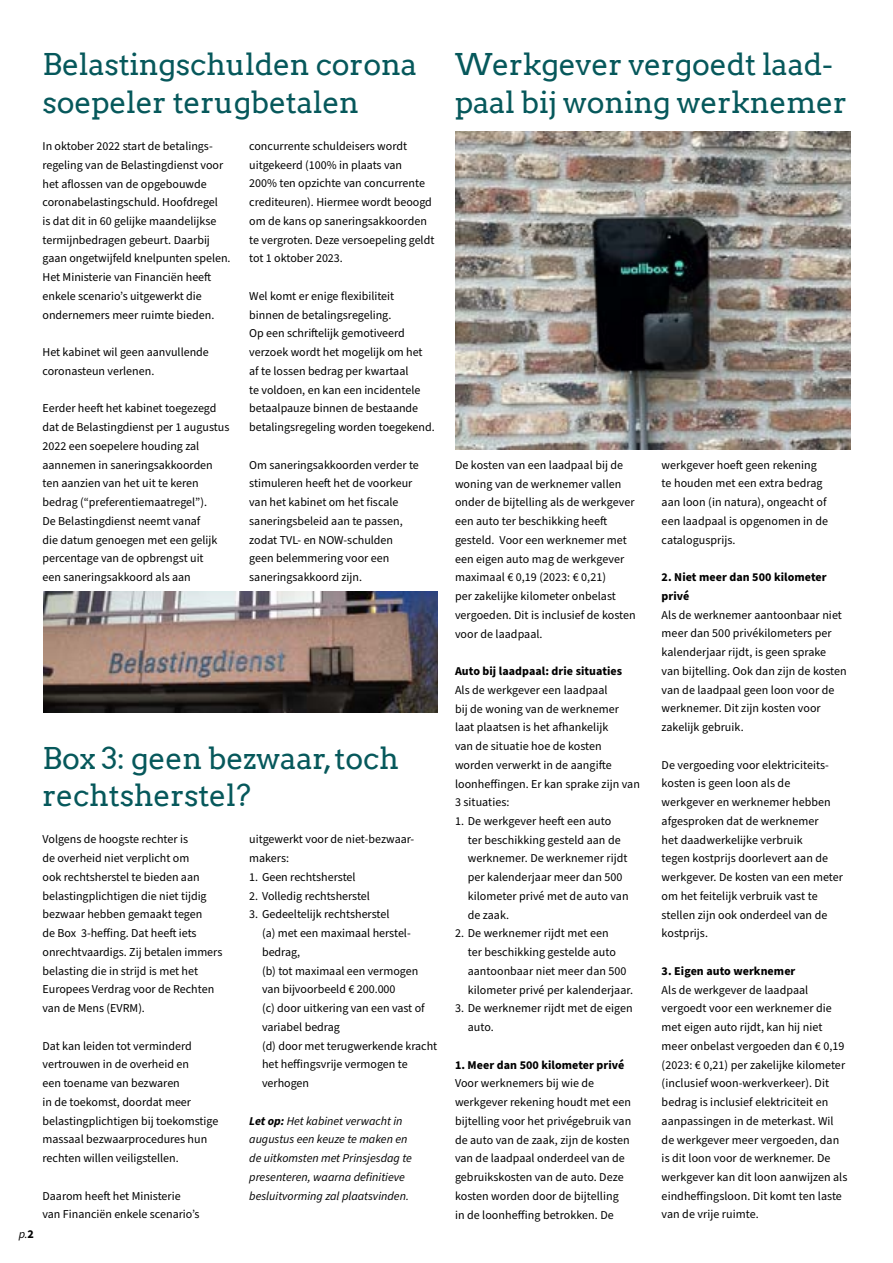
<style>
.page{position:relative;width:893px;height:1263px;background:#fff}
.page>*{position:absolute;margin:0;border:0;box-sizing:border-box;transform-origin:0 0}
.t1{font:30px/37.5px "Arvo";letter-spacing:-.01em;color:#06585b}
.t2{font:12px/18.8px "Source Sans Pro";color:#000}
.t3{font:italic 12px/18.8px "Source Sans Pro";color:#000}
.t4{font:700 12px/18.8px "Source Sans Pro";letter-spacing:.005em;color:#000}
.s1{font-weight:700;font-style:normal}
.s2{font-weight:700}
</style>
<div class="page">
<img style="left:455px;top:132px;width:395px;height:318px">
<img style="left:43px;top:591px;width:395px;height:121px">
<h1 class="t1" style="left:43px;top:46px;width:376px">Belastingschulden corona soepeler terugbetalen</h1>
<p class="t2" style="left:43px;top:137px;width:190px">In oktober 2022 start de betalings&shy;regeling van de Belastingdienst voor het aflossen van de opgebouwde coronabelastingschuld. Hoofdregel<br>is dat dit in 60 gelijke maandelijkse termijnbedragen gebeurt. Daarbij gaan ongetwijfeld knelpunten spelen.<br>Het Ministerie van Financiën heeft enkele scenario’s uitgewerkt die ondernemers meer ruimte bieden.</p>
<p class="t2" style="left:43px;top:343px;width:168px">Het kabinet wil geen aanvullende coronasteun verlenen.</p>
<p class="t2" style="left:43px;top:399px;width:188px">Eerder heeft het kabinet toegezegd dat de Belastingdienst per 1 augustus 2022 een soepelere houding zal aannemen in saneringsakkoorden ten aanzien van het uit te keren bedrag (“preferentiemaatregel”).<br>De Belastingdienst neemt vanaf<br>die datum genoegen met een gelijk percentage van de opbrengst uit<br>een saneringsakkoord als aan</p>
<p class="t2" style="left:249px;top:137px;width:187px">concurrente schuldeisers wordt uitgekeerd (100% in plaats van<br>200% ten opzichte van concurrente crediteuren). Hiermee wordt beoogd om de kans op saneringsakkoorden te vergroten. Deze versoepeling geldt tot 1 oktober 2023.</p>
<p class="t2" style="left:249px;top:287px;width:187px">Wel komt er enige flexibiliteit<br>binnen de betalingsregeling.<br>Op een schriftelijk gemotiveerd verzoek wordt het mogelijk om het af te lossen bedrag per kwartaal<br>te voldoen, en kan een incidentele betaalpauze binnen de bestaande betalingsregeling worden toegekend.</p>
<p class="t2" style="left:249px;top:456px;width:171px">Om saneringsakkoorden verder te stimuleren heeft het de voorkeur van het kabinet om het fiscale saneringsbeleid aan te passen, zodat TVL- en NOW-schulden geen belemmering voor een saneringsakkoord zijn.</p>
<h1 class="t1" style="left:43px;top:739px;width:358px">Box 3: geen bezwaar, toch rechtsherstel?</h1>
<p class="t3" style="left:19px;top:1225px;width:17px">p.<span class="s1">2</span></p>
<p class="t2" style="left:43px;top:830px;width:181px">Volgens de hoogste rechter is<br>de overheid niet verplicht om<br>ook rechtsherstel te bieden aan belastingplichtigen die niet tijdig bezwaar hebben gemaakt tegen<br>de Box 3-heffing. Dat heeft iets onrechtvaardigs. Zij betalen immers belasting die in strijd is met het<br>Europees Verdrag voor de Rechten van de Mens (EVRM).</p>
<p class="t2" style="left:43px;top:1037px;width:177px">Dat kan leiden tot verminderd vertrouwen in de overheid en<br>een toename van bezwaren<br>in de toekomst, doordat meer belastingplichtigen bij toekomstige massaal bezwaarprocedures hun rechten willen veiligstellen.</p>
<p class="t2" style="left:43px;top:1187px;width:159px">Daarom heeft het Ministerie van Financiën enkele scenario’s</p>
<p class="t2" style="left:249px;top:830px;width:167px">uitgewerkt voor de niet-bezwaar&shy;makers:</p>
<p class="t2" style="left:249px;top:868px;width:108px">1. Geen rechtsherstel</p>
<p class="t2" style="left:249px;top:886px;width:122px">2. Volledig rechtsherstel</p>
<p class="t2" style="left:262px;top:905px;width:177px;text-indent:-13px">3. Gedeeltelijk rechtsherstel<br>(a) met een maximaal herstel&shy;bedrag,<br>(b) tot maximaal een vermogen van bijvoorbeeld € 200.000<br>(c) door uitkering van een vast of variabel bedrag<br>(d) door met terugwerkende kracht het heffingsvrije vermogen te verhogen</p>
<p class="t3" style="left:249px;top:1111px;width:164px"><span class="s2">Let op:</span> Het kabinet verwacht in augustus een keuze te maken en de uitkomsten met Prinsjesdag te presenteren, waarna definitieve besluitvorming zal plaatsvinden.</p>
<h1 class="t1" style="left:455px;top:46px;width:394px">Werkgever vergoedt laad&shy;paal bij woning werknemer</h1>
<p class="t2" style="left:455px;top:456px;width:182px">De kosten van een laadpaal bij de woning van de werknemer vallen onder de bijtelling als de werkgever een auto ter beschikking heeft gesteld. Voor een werknemer met een eigen auto mag de werkgever maximaal € 0,19 (2023: € 0,21)<br>per zakelijke kilometer onbelast vergoeden. Dit is inclusief de kosten voor de laadpaal.</p>
<p class="t4" style="left:455px;top:662px;width:169px">Auto bij laadpaal: drie situaties</p>
<p class="t2" style="left:455px;top:681px;width:186px">Als de werkgever een laadpaal<br>bij de woning van de werknemer laat plaatsen is het afhankelijk<br>van de situatie hoe de kosten worden verwerkt in de aangifte loonheffingen. Er kan sprake zijn van<br>3 situaties:</p>
<p class="t2" style="left:468px;top:812px;width:162px;text-indent:-13px">1. De werkgever heeft een auto<br>ter beschikking gesteld aan de werknemer. De werknemer rijdt per kalenderjaar meer dan 500 kilometer privé met de auto van de zaak.</p>
<p class="t2" style="left:468px;top:924px;width:167px;text-indent:-13px">2. De werknemer rijdt met een<br>ter beschikking gestelde auto aantoonbaar niet meer dan 500 kilometer privé per kalenderjaar.</p>
<p class="t2" style="left:468px;top:999px;width:166px;text-indent:-13px">3. De werknemer rijdt met de eigen auto.</p>
<p class="t4" style="left:455px;top:1056px;width:171px">1. Meer dan 500 kilometer privé</p>
<p class="t2" style="left:455px;top:1074px;width:178px">Voor werknemers bij wie de werkgever rekening houdt met een bijtelling voor het privégebruik van de auto van de zaak, zijn de kosten van de laadpaal onderdeel van de gebruikskosten van de auto. Deze kosten worden door de bijtelling in de loonheffing betrokken. De</p>
<p class="t2" style="left:662px;top:456px;width:168px">werkgever hoeft geen rekening te houden met een extra bedrag aan loon (in natura), ongeacht of een laadpaal is opgenomen in de catalogusprijs.</p>
<p class="t4" style="left:662px;top:568px;width:167px">2. Niet meer dan 500 kilometer privé</p>
<p class="t2" style="left:662px;top:606px;width:187px">Als de werknemer aantoonbaar niet meer dan 500 privékilometers per kalenderjaar rijdt, is geen sprake van bijtelling. Ook dan zijn de kosten van de laadpaal geen loon voor de werknemer. Dit zijn kosten voor zakelijk gebruik.</p>
<p class="t2" style="left:662px;top:755px;width:183px">De vergoeding voor elektriciteits&shy;kosten is geen loon als de werkgever en werknemer hebben afgesproken dat de werknemer<br>het daadwerkelijke verbruik<br>tegen kostprijs doorlevert aan de werkgever. De kosten van een meter om het feitelijk verbruik vast te stellen zijn ook onderdeel van de kostprijs.</p>
<p class="t4" style="left:662px;top:962px;width:135px">3. Eigen auto werknemer</p>
<p class="t2" style="left:662px;top:980px;width:187px">Als de werkgever de laadpaal vergoedt voor een werknemer die met eigen auto rijdt, kan hij niet meer onbelast vergoeden dan € 0,19 (2023: € 0,21) per zakelijke kilometer (inclusief woon-werkverkeer). Dit bedrag is inclusief elektriciteit en aanpassingen in de meterkast. Wil de werkgever meer vergoeden, dan is dit loon voor de werknemer. De werkgever kan dit loon aanwijzen als eindheffingsloon. Dit komt ten laste van de vrije ruimte.</p>
</div>
